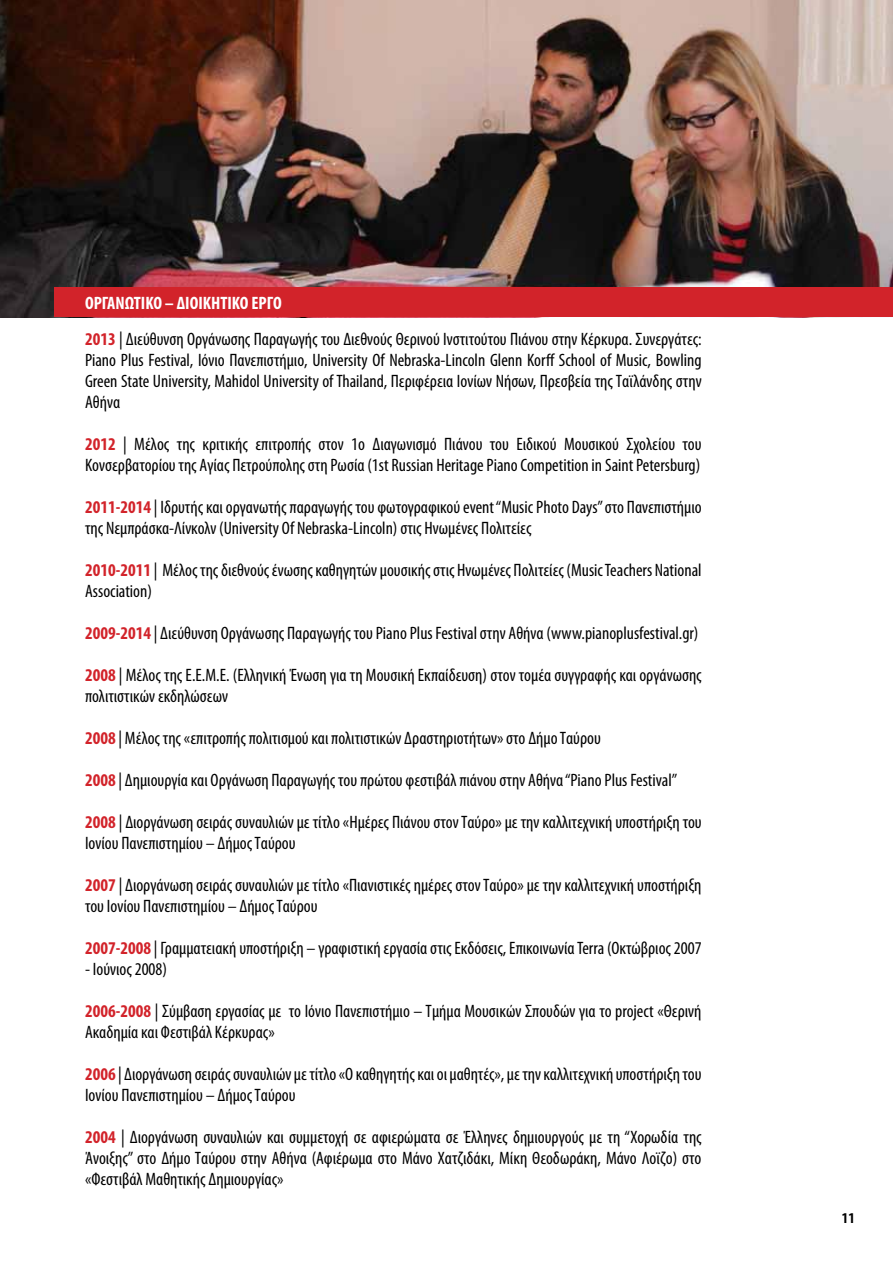
<style>
.page{position:relative;width:893px;height:1263px;background:#fff}
.page>*{position:absolute;margin:0;border:0;box-sizing:border-box;transform-origin:0 0}
.t1{font:condensed 18px/21px "Myriad Pro";color:#000}
.t2{font:700 condensed 18px "Myriad Pro";color:#fff}
.t3{font:700 condensed 15px "Myriad Pro";color:#000}
.s1{font-weight:700;color:#d2232a}
</style>
<div class="page">
<img style="left:0;top:0;width:893px;height:317px">
<div style="left:54px;top:288px;width:839px;height:29px;background:#d2232a"></div>
<p class="t2" style="left:85px;top:292px;width:198px">ΟΡΓΑΝΩΤΙΚΟ – ΔΙΟΙΚΗΤΙΚΟ ΕΡΓΟ</p>
<p class="t1" style="left:85px;top:328px;width:618px;text-align:justify"><span class="s1">2013</span> | Διεύθυνση Οργάνωσης Παραγωγής του Διεθνούς Θερινού Ινστιτούτου Πιάνου στην Κέρκυρα. Συνεργάτες:<br>Piano Plus Festival, Ιόνιο Πανεπιστήμιο, University Of Nebraska-Lincoln Glenn Korff School of Music, Bowling Green State University, Mahidol University of Thailand, Περιφέρεια Ιονίων Νήσων, Πρεσβεία της Ταϊλάνδης στην Αθήνα</p>
<p class="t1" style="left:85px;top:433px;width:618px"><span class="s1">2012</span> | Μέλος της κριτικής επιτροπής στον 1ο Διαγωνισμό Πιάνου του Ειδικού Μουσικού Σχολείου του<br>Κονσερβατορίου της Αγίας Πετρούπολης στη Ρωσία (1st Russian Heritage Piano Competition in Saint Petersburg)</p>
<p class="t1" style="left:85px;top:496px;width:618px"><span class="s1">2011-2014</span> | Ιδρυτής και οργανωτής παραγωγής του φωτογραφικού event “Music Photo Days” στο Πανεπιστήμιο της Νεμπράσκα-Λίνκολν (University Of Nebraska-Lincoln) στις Ηνωμένες Πολιτείες</p>
<p class="t1" style="left:85px;top:559px;width:618px"><span class="s1">2010-2011</span> | Μέλος της διεθνούς ένωσης καθηγητών μουσικής στις Ηνωμένες Πολιτείες (Music Teachers National<br>Association)</p>
<p class="t1" style="left:85px;top:622px;width:615px"><span class="s1">2009-2014</span> | Διεύθυνση Οργάνωσης Παραγωγής του Piano Plus Festival στην Αθήνα (www.pianoplusfestival.gr)</p>
<p class="t1" style="left:85px;top:664px;width:618px"><span class="s1">2008</span> | Μέλος της Ε.Ε.Μ.Ε. (Ελληνική Ένωση για τη Μουσική Εκπαίδευση) στον τομέα συγγραφής και οργάνωσης πολιτιστικών εκδηλώσεων</p>
<p class="t1" style="left:85px;top:727px;width:517px"><span class="s1">2008</span> | Μέλος της «επιτροπής πολιτισμού και πολιτιστικών Δραστηριοτήτων» στο Δήμο Ταύρου</p>
<p class="t1" style="left:85px;top:769px;width:594px"><span class="s1">2008</span> | Δημιουργία και Οργάνωση Παραγωγής του πρώτου φεστιβάλ πιάνου στην Αθήνα “Piano Plus Festival”</p>
<p class="t1" style="left:85px;top:811px;width:618px"><span class="s1">2008</span> | Διοργάνωση σειράς συναυλιών με τίτλο «Ημέρες Πιάνου στον Ταύρο» με την καλλιτεχνική υποστήριξη του<br>Ιονίου Πανεπιστημίου – Δήμος Ταύρου</p>
<p class="t1" style="left:85px;top:874px;width:618px"><span class="s1">2007</span> | Διοργάνωση σειράς συναυλιών με τίτλο «Πιανιστικές ημέρες στον Ταύρο» με την καλλιτεχνική υποστήριξη του Ιονίου Πανεπιστημίου – Δήμος Ταύρου</p>
<p class="t1" style="left:85px;top:937px;width:618px"><span class="s1">2007-2008</span> | Γραμματειακή υποστήριξη – γραφιστική εργασία στις Εκδόσεις, Επικοινωνία Terra (Οκτώβριος 2007</p>
<p class="t1" style="left:85px;top:958px;width:83px">- Ιούνιος 2008)</p>
<p class="t1" style="left:85px;top:1000px;width:618px"><span class="s1">2006-2008</span> | Σύμβαση εργασίας με το Ιόνιο Πανεπιστήμιο – Τμήμα Μουσικών Σπουδών για το project «Θερινή<br>Ακαδημία και Φεστιβάλ Κέρκυρας»</p>
<p class="t1" style="left:85px;top:1063px;width:618px"><span class="s1">2006</span> | Διοργάνωση σειράς συναυλιών με τίτλο «Ο καθηγητής και οι μαθητές», με την καλλιτεχνική υποστήριξη του<br>Ιονίου Πανεπιστημίου – Δήμος Ταύρου</p>
<p class="t1" style="left:85px;top:1126px;width:618px;text-align:justify"><span class="s1">2004</span> | Διοργάνωση συναυλιών και συμμετοχή σε αφιερώματα σε Έλληνες δημιουργούς με τη “Χορωδία της Άνοιξης” στο Δήμο Ταύρου στην Αθήνα (Αφιέρωμα στο Μάνο Χατζιδάκι, Μίκη Θεοδωράκη, Μάνο Λοϊζο) στο «Φεστιβάλ Μαθητικής Δημιουργίας»</p>
<p class="t3" style="left:842px;top:1208px;width:14px">11</p>
</div>
